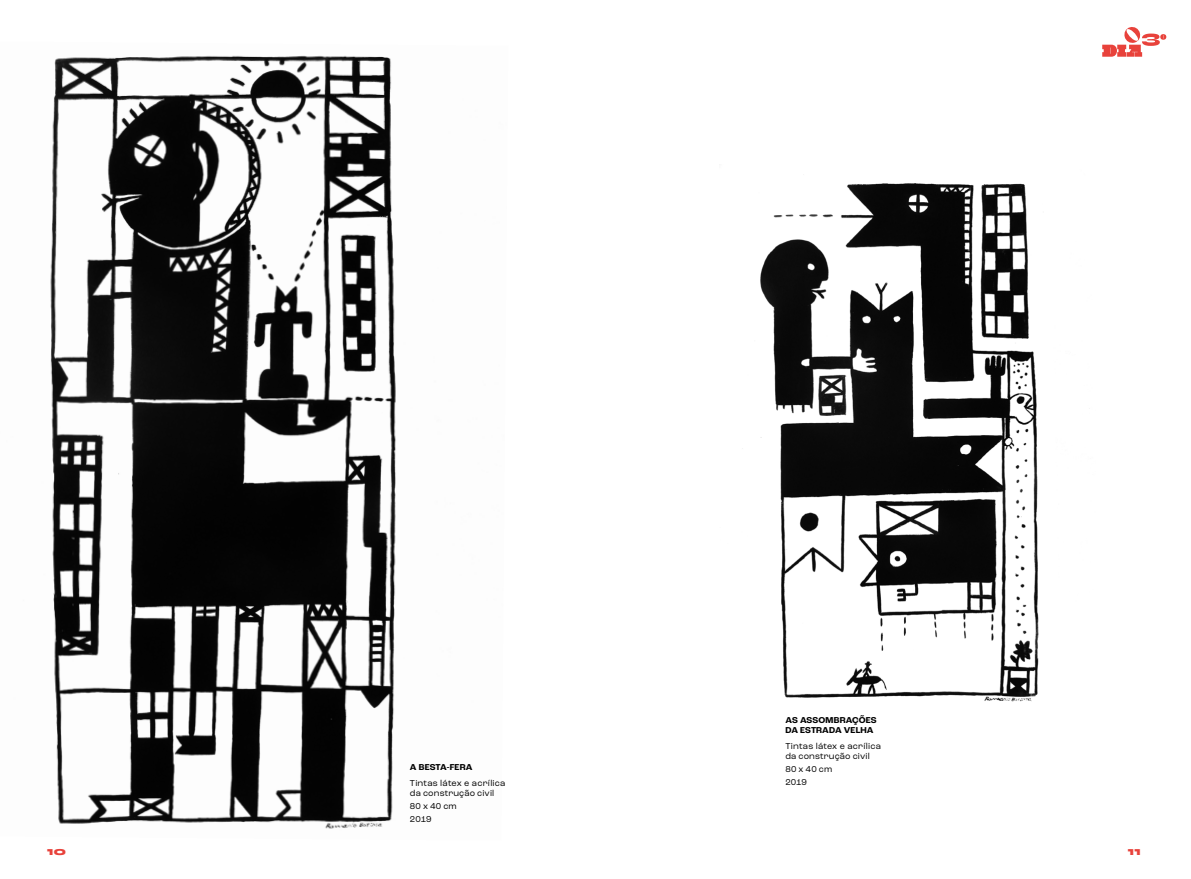
<style>
.page{position:relative;width:1191px;height:879px;background:#fff}
.page>*{position:absolute;margin:0;border:0;box-sizing:border-box;transform-origin:0 0}
.t1{font:800 12px "Syne";color:#e8423b}
.t2{font:9px/10px "Roc Grotesk";letter-spacing:.015em;color:#000}
.t3{font:700 9px/10px "Roc Grotesk";letter-spacing:.01em;color:#000}
</style>
<div class="page">
<svg style="left:1102px;top:27px;width:64px;height:30px"></svg>
<img style="left:760px;top:183px;width:279px;height:519px">
<img style="left:50px;top:55px;width:346px;height:774px">
<p class="t3" style="left:410px;top:762px;width:64px">A BESTA-FERA</p>
<p class="t2" style="left:410px;top:778px;width:97px">Tintas látex e acrílica da construção civil</p>
<p class="t2" style="left:410px;top:799px;width:48px;line-height:12.8px">80 x 40 cm<br>2019</p>
<p class="t3" style="left:785px;top:715px;width:93px">AS ASSOMBRAÇÕES<br>DA ESTRADA VELHA</p>
<p class="t2" style="left:785px;top:741px;width:97px">Tintas látex e acrílica da construção civil</p>
<p class="t2" style="left:785px;top:762px;width:48px;line-height:12.8px">80 x 40 cm<br>2019</p>
<h1 class="t1" style="left:47px;top:843px;width:21px">10</h1>
<h1 class="t1" style="left:1127px;top:843px;width:15px">11</h1>
</div>
